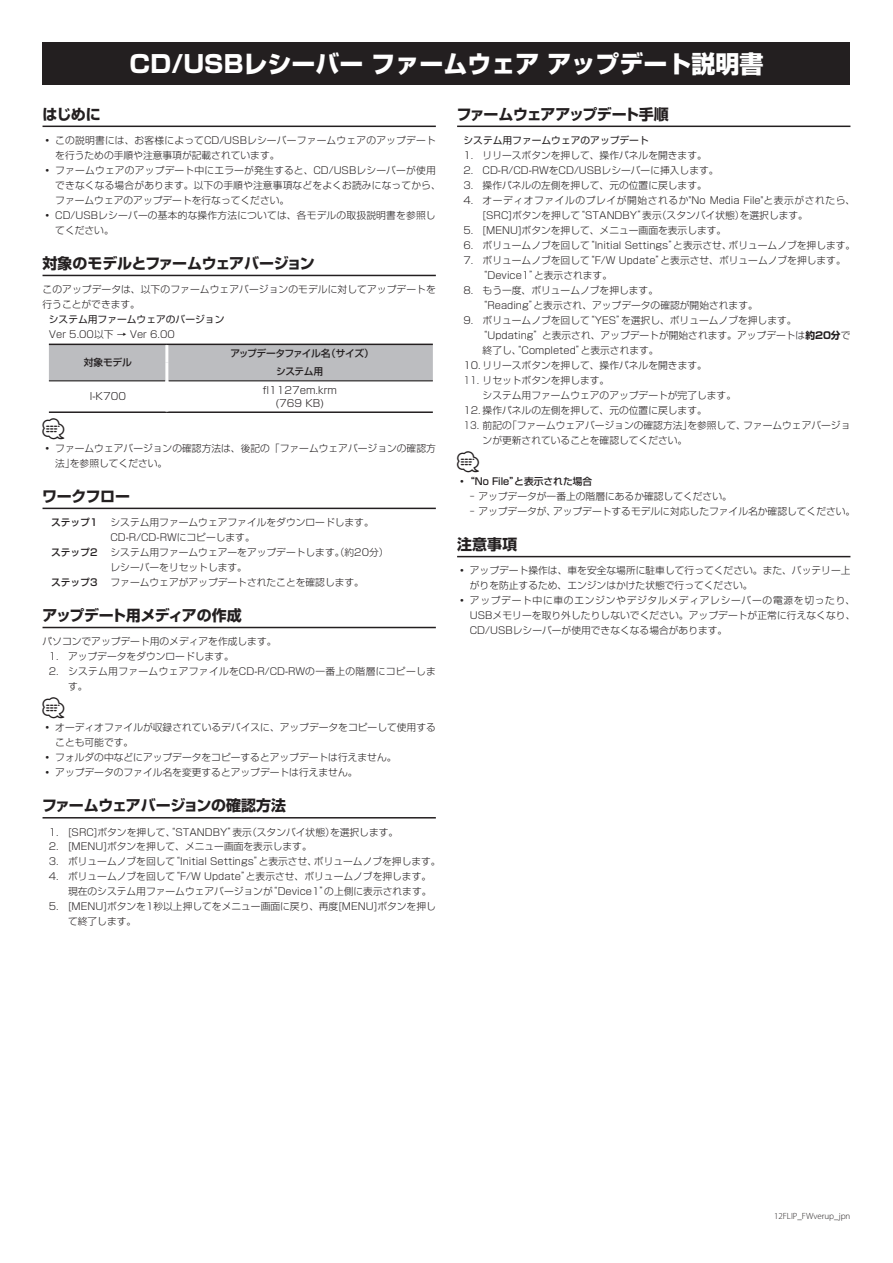
<style>
.page{position:relative;width:893px;height:1263px;background:#fff}
.page>*{position:absolute;margin:0;border:0;box-sizing:border-box;transform-origin:0 0}
.t1{font:800 24px "Shin Go Pro";color:#fff}
.t2{font:21px "Car Symble";color:#231f20}
.t3{font:700 15px "Shin Go Pro";letter-spacing:-.02em;color:#231f20}
.t4{font:700 15px "Shin Go Pro";letter-spacing:-.055em;color:#231f20}
.t5{font:300 10.05px "Shin Go Pro";color:#231f20}
.t6{font:300 9.75px/15px "Shin Go Pro";color:#231f20}
.t7{font:300 9.75px "Shin Go Pro";letter-spacing:.02em;color:#231f20}
.t8{font:300 9.75px/15px "Shin Go Pro";color:#231f20;scale:.9 1}
.t9{font:500 9.75px "Shin Go Pro";color:#231f20}
.t10{font:300 9.75px "Shin Go Pro";letter-spacing:.06em;color:#231f20}
.t11{font:300 9.75px "Shin Go Pro";letter-spacing:.035em;color:#231f20}
.t12{font:300 9.75px "Shin Go Pro";letter-spacing:.07em;color:#231f20}
.t13{font:9.75px "Shin Go Pro";color:#231f20}
.t14{font:500 9.75px "Shin Go Pro";letter-spacing:-.055em;color:#231f20}
.t15{font:300 9px "Myriad Pro";color:#231f20}
.s1{font-weight:700}
</style>
<div class="page">
<div style="left:43px;top:43px;width:807px;height:42px;background:#231f20"></div>
<hr style="left:43px;top:126px;width:393px;height:1px;background:#231f20">
<hr style="left:43px;top:275px;width:393px;height:1px;background:#231f20">
<hr style="left:43px;top:508px;width:393px;height:1px;background:#231f20">
<hr style="left:43px;top:627px;width:393px;height:1px;background:#231f20">
<hr style="left:43px;top:817px;width:393px;height:1px;background:#231f20">
<div style="left:49px;top:345px;width:384px;height:35px;background:#bcbdc0"></div>
<hr style="left:49px;top:344px;width:118px;height:1px;background:#231f20">
<hr style="left:167px;top:344px;width:266px;height:1px;background:#231f20">
<hr style="left:49px;top:411px;width:118px;height:2px;background:#231f20">
<hr style="left:167px;top:411px;width:266px;height:2px;background:#231f20">
<hr style="left:49px;top:380px;width:116px;height:1px;background:#231f20">
<hr style="left:168px;top:380px;width:265px;height:1px;background:#231f20">
<hr style="left:165px;top:345px;width:3px;height:18px;background:#fff">
<hr style="left:165px;top:363px;width:3px;height:18px;background:#fff">
<hr style="left:457px;top:126px;width:393px;height:1px;background:#231f20">
<hr style="left:457px;top:556px;width:393px;height:1px;background:#231f20">
<h1 class="t1" style="left:130px;top:45px;width:635px">CD/USBレシーバーファームウェアアップデート説明書</h1>
<h3 class="t3" style="left:43px;top:102px;width:60px">はじめに</h3>
<p class="t7" style="left:43px;top:132px;width:395px">◦ この説明書には、お客様によってCD/USBレシーバーファームウェアのアップデート</p>
<p class="t6" style="left:55px;top:147px;width:226px">を行うための手順や注意事項が記載されています。</p>
<p class="t7" style="left:43px;top:162px;width:395px">◦ ファームウェアのアップデート中にエラーが発生すると、CD/USBレシーバーが使用</p>
<p class="t6" style="left:55px;top:177px;width:387px">できなくなる場合があります。以下の手順や注意事項などをよくお読みになってから、</p>
<p class="t6" style="left:55px;top:192px;width:236px">ファームウェアのアップデートを行なってください。</p>
<p class="t7" style="left:43px;top:207px;width:395px">◦ CD/USBレシーバーの基本的な操作方法については、各モデルの取扱説明書を参照し</p>
<p class="t6" style="left:55px;top:222px;width:60px">てください。</p>
<h3 class="t3" style="left:43px;top:251px;width:274px">対象のモデルとファームウェアバージョン</h3>
<p class="t6" style="left:43px;top:281px;width:395px">このアップデータは、以下のファームウェアバージョンのモデルに対してアップデートを行うことができます。</p>
<p class="t13" style="left:49px;top:311px;width:177px">システム用ファームウェアのバージョン</p>
<p class="t6" style="left:49px;top:326px;width:127px">Ver 5.00以下 → Ver 6.00</p>
<p class="t9" style="left:326px;top:345px;width:49px">（サイズ(</p>
<p class="t14" style="left:230px;top:345px;width:102px">アップデータファイル名</p>
<p class="t9" style="left:84px;top:355px;width:50px">対象モデル</p>
<p class="t9" style="left:276px;top:364px;width:48px">システム用</p>
<p class="t5" style="left:263px;top:382px;width:76px">fl1127em.krm</p>
<p class="t5" style="left:90px;top:388px;width:38px">K- I 700</p>
<p class="t5" style="left:275px;top:395px;width:50px">(769 KB(</p>
<h2 class="t2" style="left:43px;top:418px;width:23px">⁄</h2>
<p class="t6" style="left:70px;top:439px;width:367px;text-indent:-27px">◦ ファームウェアバージョンの確認方法は、後記の「ファームウェアバージョンの確認方を参照してください。</p>
<p class="t6" style="left:55px;top:454px;width:21px">法」</p>
<h3 class="t3" style="left:42px;top:484px;width:90px">ワークフロー</h3>
<p class="t6" style="left:111px;top:514px;width:265px">システム用ファームウェアファイルをダウンロードします。</p>
<p class="t9" style="left:51px;top:514px;width:48px">ステップ1</p>
<p class="t9" style="left:51px;top:544px;width:48px">ステップ2</p>
<p class="t6" style="left:111px;top:529px;width:280px">CD R- /CD-RWにコピーします。<br>システム用ファームウェアーをアップデートします。（約20分(</p>
<p class="t6" style="left:111px;top:559px;width:255px">レシーバーをリセットします。<br>ファームウェアがアップデートされたことを確認します。</p>
<p class="t9" style="left:51px;top:574px;width:48px">ステップ3</p>
<h3 class="t3" style="left:43px;top:603px;width:201px">アップデート用メディアの作成</h3>
<p class="t6" style="left:68px;top:633px;width:210px;text-indent:-26px">パソコンでアップデート用のメディアを作成します。アップデータをダウンロードします。</p>
<p class="t6" style="left:49px;top:648px;width:11px">1.</p>
<p class="t6" style="left:49px;top:663px;width:11px">2.</p>
<p class="t11" style="left:68px;top:663px;width:369px">システム用ファームウェアファイルをCD R- /CD-RWの一番上の階層にコピーしま</p>
<p class="t6" style="left:68px;top:678px;width:21px">す。</p>
<h2 class="t2" style="left:43px;top:697px;width:23px">⁄</h2>
<p class="t6" style="left:43px;top:719px;width:395px">◦ オーディオファイルが収録されているデバイスに、アップデータをコピーして使用する</p>
<p class="t6" style="left:55px;top:734px;width:80px">ことも可能です。</p>
<p class="t6" style="left:43px;top:749px;width:356px">◦ フォルダの中などにアップデータをコピーするとアップデートは行えません。</p>
<p class="t6" style="left:43px;top:764px;width:317px">◦ アップデータのファイル名を変更するとアップデートは行えません。</p>
<h3 class="t3" style="left:42px;top:793px;width:246px">ファームウェアバージョンの確認方法</h3>
<p class="t6" style="left:330px;top:823px;width:70px">を選択します。</p>
<p class="t6" style="left:68px;top:823px;width:171px">[SRC]ボタンを押して、“STANDBY”</p>
<p class="t6" style="left:247px;top:823px;width:89px">（スタンバイ状態）</p>
<p class="t6" style="left:232px;top:823px;width:21px">表示</p>
<p class="t6" style="left:49px;top:823px;width:11px">1.</p>
<p class="t6" style="left:49px;top:838px;width:11px">2.</p>
<p class="t6" style="left:68px;top:838px;width:245px">[MENU]ボタンを押して、メニュー画面を表示します。</p>
<p class="t6" style="left:49px;top:853px;width:11px">3.</p>
<p class="t6" style="left:68px;top:853px;width:109px">ボリュームノブを回して</p>
<p class="t6" style="left:314px;top:853px;width:128px">ボリュームノブを押します。</p>
<p class="t6" style="left:170px;top:853px;width:95px">“Initial Settings”</p>
<p class="t6" style="left:259px;top:853px;width:60px">と表示させ、</p>
<p class="t6" style="left:49px;top:868px;width:11px">4.</p>
<p class="t6" style="left:68px;top:868px;width:109px">ボリュームノブを回して</p>
<p class="t6" style="left:246px;top:868px;width:187px">と表示させ、ボリュームノブを押します。</p>
<p class="t6" style="left:170px;top:868px;width:82px">“F W/ Update”</p>
<p class="t6" style="left:49px;top:898px;width:11px">5.</p>
<p class="t6" style="left:68px;top:883px;width:369px">現在のシステム用ファームウェアバージョンが<br>[MENU]ボタンを1秒以上押してをメニュー画面に戻り、再度[MENU]ボタンを押し</p>
<p class="t6" style="left:268px;top:883px;width:63px">“Device1”</p>
<p class="t6" style="left:324px;top:883px;width:109px">の上側に表示されます。</p>
<p class="t6" style="left:68px;top:913px;width:70px">て終了します。</p>
<h3 class="t4" style="left:457px;top:102px;width:214px">ファームウェアアップデート手順</h3>
<p class="t13" style="left:463px;top:132px;width:187px">システム用ファームウェアのアップデート</p>
<p class="t6" style="left:483px;top:147px;width:226px">リリースボタンを押して、操作パネルを開きます。</p>
<p class="t6" style="left:463px;top:147px;width:11px">1.</p>
<p class="t6" style="left:463px;top:162px;width:11px">2.</p>
<p class="t6" style="left:483px;top:162px;width:237px">CD R- /CD-RWをCD/USBレシーバーに挿入します。</p>
<p class="t6" style="left:463px;top:177px;width:11px">3.</p>
<p class="t6" style="left:483px;top:177px;width:226px">操作パネルの左側を押して、元の位置に戻します。</p>
<p class="t6" style="left:463px;top:192px;width:11px">4.</p>
<p class="t10" style="left:483px;top:192px;width:374px">オーディオファイルのプレイが開始されるか"No Media File"と表示がされたら、</p>
<p class="t6" style="left:463px;top:222px;width:11px">5.</p>
<p class="t6" style="left:483px;top:207px;width:245px">[SRC]ボタンを押して<br>[MENU]ボタンを押して、メニュー画面を表示します。</p>
<p class="t6" style="left:657px;top:207px;width:89px">（スタンバイ状態）</p>
<p class="t6" style="left:575px;top:207px;width:73px">“STANDBY”</p>
<p class="t6" style="left:642px;top:207px;width:21px">表示</p>
<p class="t6" style="left:740px;top:207px;width:70px">を選択します。</p>
<p class="t6" style="left:463px;top:237px;width:11px">6.</p>
<p class="t6" style="left:483px;top:237px;width:109px">ボリュームノブを回して</p>
<p class="t6" style="left:729px;top:237px;width:128px">ボリュームノブを押します。</p>
<p class="t6" style="left:585px;top:237px;width:95px">“Initial Settings”</p>
<p class="t6" style="left:673px;top:237px;width:60px">と表示させ、</p>
<p class="t6" style="left:463px;top:252px;width:11px">7.</p>
<p class="t6" style="left:483px;top:252px;width:109px">ボリュームノブを回して</p>
<p class="t6" style="left:660px;top:252px;width:187px">と表示させ、ボリュームノブを押します。</p>
<p class="t6" style="left:585px;top:252px;width:82px">“F W/ Update”</p>
<p class="t6" style="left:463px;top:282px;width:11px">8.</p>
<p class="t6" style="left:483px;top:267px;width:177px;text-indent:-5px">“Device1”<br>もう一度、ボリュームノブを押します。</p>
<p class="t6" style="left:534px;top:267px;width:79px">と表示されます。</p>
<p class="t6" style="left:534px;top:297px;width:226px">と表示され、アップデータの確認が開始されます。</p>
<p class="t6" style="left:478px;top:297px;width:62px">“Reading”</p>
<p class="t6" style="left:463px;top:312px;width:11px">9.</p>
<p class="t6" style="left:483px;top:312px;width:109px">ボリュームノブを回して</p>
<p class="t6" style="left:621px;top:312px;width:177px">を選択し、ボリュームノブを押します。</p>
<p class="t6" style="left:585px;top:312px;width:42px">“YES”</p>
<p class="t6" style="left:581px;top:327px;width:271px;text-indent:-103px">“Updating”と表示され、アップデートが開始されます。アップデートは<span class="s1">約20分</span>でと表示されます。</p>
<p class="t6" style="left:483px;top:342px;width:104px">終了し、“Completed”</p>
<p class="t6" style="left:463px;top:357px;width:245px">10. リリースボタンを押して、操作パネルを開きます。</p>
<p class="t8" style="left:483px;top:372px;width:283px;text-indent:-19px">11. リセットボタンを押します。<br>システム用ファームウェアのアップデートが完了します。</p>
<p class="t6" style="left:463px;top:402px;width:245px">12. 操作パネルの左側を押して、元の位置に戻します。</p>
<p class="t6" style="left:507px;top:417px;width:187px">「ファームウェアバージョンの確認方法」</p>
<p class="t6" style="left:743px;top:417px;width:109px">ファームウェアバージョ</p>
<p class="t8" style="left:483px;top:417px;width:229px;text-indent:-19px">13. 前記の<br>ンが更新されていることを確認してください。</p>
<h2 class="t2" style="left:457px;top:451px;width:23px">⁄</h2>
<p class="t9" style="left:514px;top:473px;width:79px">と表示された場合</p>
<p class="t6" style="left:687px;top:417px;width:60px">を参照して、</p>
<p class="t9" style="left:457px;top:473px;width:64px">◦ “No File”</p>
<p class="t6" style="left:553px;top:488px;width:304px;text-indent:-83px">- アップデータが一番上の階層にあるか確認してください。<br>アップデートするモデルに対応したファイル名か確認してください。</p>
<p class="t6" style="left:470px;top:503px;width:88px">- アップデータが、</p>
<h3 class="t3" style="left:457px;top:532px;width:61px">注意事項</h3>
<p class="t6" style="left:457px;top:562px;width:395px">◦ アップデート操作は、車を安全な場所に駐車して行ってください。また、バッテリー上</p>
<p class="t6" style="left:470px;top:577px;width:284px">がりを防止するため、エンジンはかけた状態で行ってください。</p>
<p class="t12" style="left:457px;top:593px;width:400px">◦ アップデート中に車のエンジンやデジタルメディアレシーバーの電源を切ったり、</p>
<p class="t6" style="left:470px;top:607px;width:387px">USBメモリーを取り外したりしないでください。アップデートが正常に行えなくなり、</p>
<p class="t6" style="left:470px;top:622px;width:259px">CD/USBレシーバーが使用できなくなる場合があります。</p>
<p class="t15" style="left:774px;top:1211px;width:78px">12FLIP_FWverup_jpn</p>
</div>
